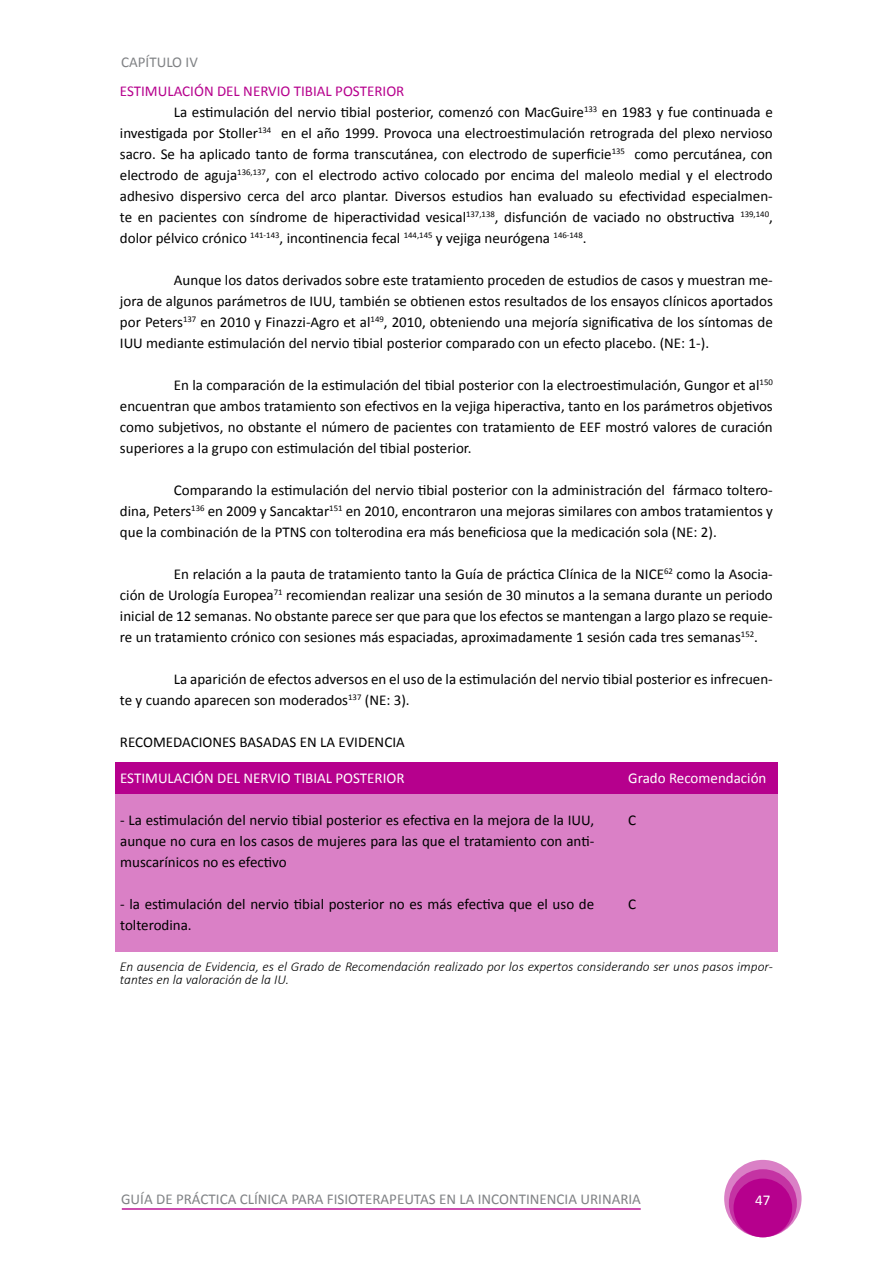
<style>
.page{position:relative;width:893px;height:1263px;background:#fff}
.page>*{position:absolute;margin:0;border:0;box-sizing:border-box;transform-origin:0 0}
.t1{font:15px/21px "Calibri";color:#000;text-align:justify}
.t2{font:15px "Calibri";color:#808285}
.t3{font:15px "Calibri";color:#fff}
.t4{font:15px "Calibri";color:#b6008d}
.t5{font:italic 300 13.5px/13.5px "Calibri";color:#000}
</style>
<div class="page">
<svg style="left:724px;top:1160px;width:77px;height:77px"></svg>
<svg style="left:729px;top:1169px;width:68px;height:68px"></svg>
<div style="left:733px;top:1178px;width:59px;height:59px;background:#b6008d;border-radius:50%"></div>
<hr style="left:122px;top:1208px;width:519px;height:2px;background:#bb1496">
<div style="left:115px;top:762px;width:663px;height:31px;background:#b6008d"></div>
<div style="left:115px;top:793px;width:663px;height:158px;background:#da80c6"></div>
<p class="t2" style="left:121px;top:53px;width:78px">CAPÍTULO IV</p>
<p class="t4" style="left:120px;top:82px;width:286px">ESTIMULACIÓN DEL NERVIO TIBIAL POSTERIOR</p>
<p class="t1" style="left:174px;top:102px;width:600px">La estimulación del nervio tibial posterior, comenzó con MacGuire<sup>133</sup> en 1983 y fue continuada e</p>
<p class="t1" style="left:120px;top:123px;width:654px">investigada por Stoller<sup>134</sup> en el año 1999. Provoca una electroestimulación retrograda del plexo nervioso</p>
<p class="t1" style="left:120px;top:144px;width:654px">sacro. Se ha aplicado tanto de forma transcutánea, con electrodo de superficie<sup>135</sup> como percutánea, con</p>
<p class="t1" style="left:120px;top:165px;width:654px">electrodo de aguja<sup>136,137</sup>, con el electrodo activo colocado por encima del maleolo medial y el electrodo</p>
<p class="t1" style="left:120px;top:186px;width:654px">adhesivo dispersivo cerca del arco plantar. Diversos estudios han evaluado su efectividad especialmen-</p>
<p class="t1" style="left:120px;top:207px;width:654px">te en pacientes con síndrome de hiperactividad vesical<sup>137,138</sup>, disfunción de vaciado no obstructiva <sup>139,140</sup>,</p>
<p class="t1" style="left:120px;top:228px;width:468px">dolor pélvico crónico <sup>141-143</sup>, incontinencia fecal <sup>144,145</sup> y vejiga neurógena <sup>146-148</sup>.</p>
<p class="t1" style="left:120px;top:270px;width:654px;text-indent:54px">Aunque los datos derivados sobre este tratamiento proceden de estudios de casos y muestran me&shy;jora de algunos parámetros de IUU, también se obtienen estos resultados de los ensayos clínicos aportados por Peters<sup>137</sup> en 2010 y Finazzi-Agro et al<sup>149</sup>, 2010, obteniendo una mejoría significativa de los síntomas de IUU mediante estimulación del nervio tibial posterior comparado con un efecto placebo. (NE: 1-).</p>
<p class="t1" style="left:120px;top:375px;width:654px;text-indent:54px">En la comparación de la estimulación del tibial posterior con la electroestimulación, Gungor et al<sup>150 </sup>encuentran que ambos tratamiento son efectivos en la vejiga hiperactiva, tanto en los parámetros objetivos como subjetivos, no obstante el número de pacientes con tratamiento de EEF mostró valores de curación superiores a la grupo con estimulación del tibial posterior.</p>
<p class="t1" style="left:120px;top:480px;width:654px;text-indent:54px">Comparando la estimulación del nervio tibial posterior con la administración del fármaco toltero&shy;dina, Peters<sup>136</sup> en 2009 y Sancaktar<sup>151</sup> en 2010, encontraron una mejoras similares con ambos tratamientos y que la combinación de la PTNS con tolterodina era más beneficiosa que la medicación sola (NE: 2).</p>
<p class="t1" style="left:120px;top:564px;width:654px;text-indent:54px">En relación a la pauta de tratamiento tanto la Guía de práctica Clínica de la NICE<sup>62</sup> como la Asocia&shy;ción de Urología Europea<sup>71</sup> recomiendan realizar una sesión de 30 minutos a la semana durante un periodo inicial de 12 semanas. No obstante parece ser que para que los efectos se mantengan a largo plazo se requie&shy;re un tratamiento crónico con sesiones más espaciadas, aproximadamente 1 sesión cada tres semanas<sup>152</sup>.</p>
<p class="t1" style="left:120px;top:669px;width:654px;text-indent:54px">La aparición de efectos adversos en el uso de la estimulación del nervio tibial posterior es infrecuen&shy;te y cuando aparecen son moderados<sup>137</sup> (NE: 3).</p>
<p class="t1" style="left:120px;top:732px;width:286px">RECOMEDACIONES BASADAS EN LA EVIDENCIA</p>
<p class="t3" style="left:120px;top:768px;width:286px">ESTIMULACIÓN DEL NERVIO TIBIAL POSTERIOR</p>
<p class="t1" style="left:120px;top:809px;width:476px">- La estimulación del nervio tibial posterior es efectiva en la mejora de la IUU, aunque no cura en los casos de mujeres para las que el tratamiento con anti&shy;muscarínicos no es efectivo</p>
<p class="t1" style="left:120px;top:893px;width:476px">- la estimulación del nervio tibial posterior no es más efectiva que el uso de tolterodina.</p>
<p class="t3" style="left:628px;top:768px;width:140px">Grado Recomendación</p>
<p class="t1" style="left:628px;top:809px;width:9px">C</p>
<p class="t1" style="left:628px;top:893px;width:9px">C</p>
<p class="t5" style="left:120px;top:959px;width:654px">En ausencia de Evidencia, es el Grado de Recomendación realizado por los expertos considerando ser unos pasos impor&shy;tantes en la valoración de la IU.</p>
<p class="t2" style="left:121px;top:1190px;width:521px">GUÍA DE PRÁCTICA CLÍNICA PARA FISIOTERAPEUTAS EN LA INCONTINENCIA URINARIA</p>
<p class="t3" style="left:755px;top:1191px;width:17px">47</p>
</div>
